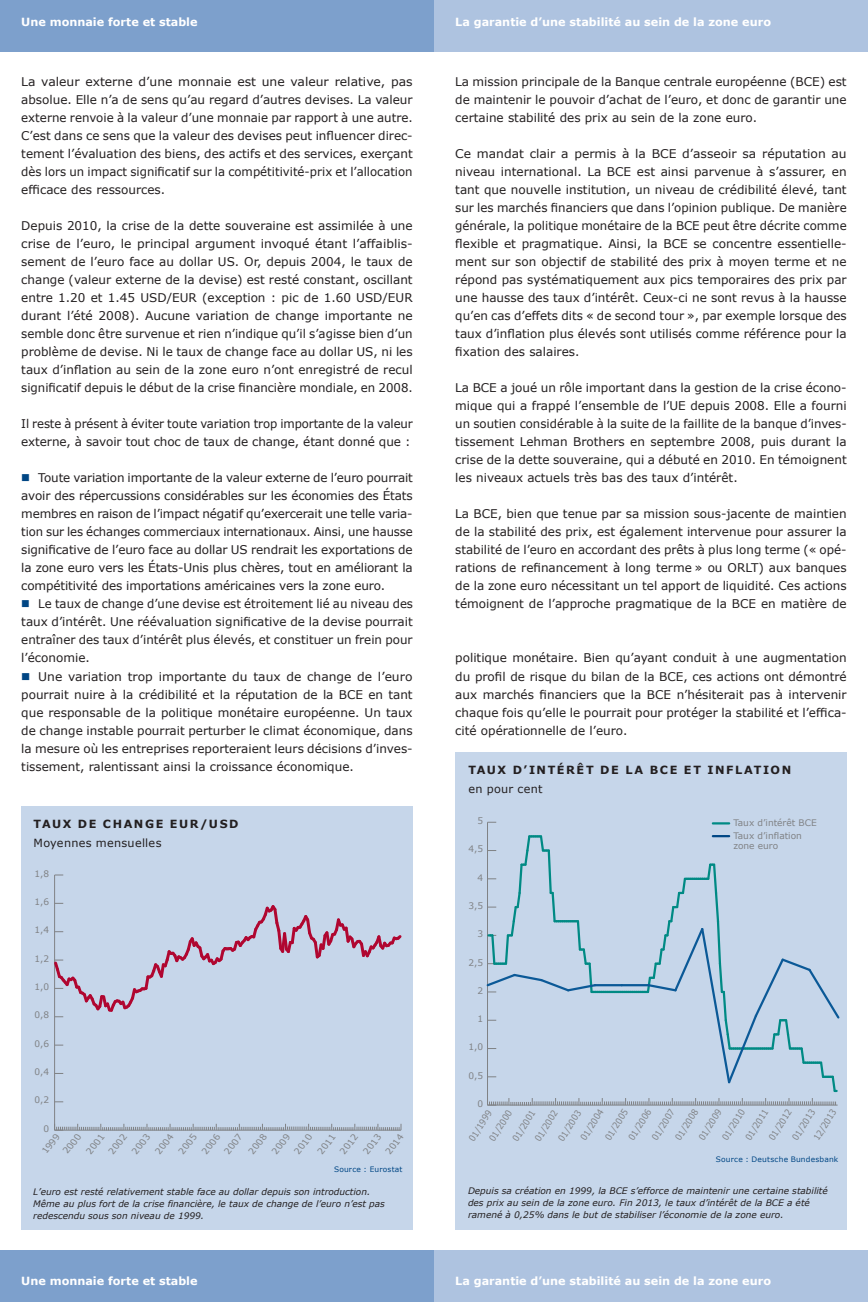
<style>
.page{position:relative;width:868px;height:1302px;background:#fff}
.page>*{position:absolute;margin:0;border:0;box-sizing:border-box;transform-origin:0 0}
.t1{font:12px/18px "Verdana";color:#231f20;text-align:justify}
.t2{font:700 11.25px "Verdana";color:#fff}
.t3{font:700 11.25px "Verdana";letter-spacing:.14em;color:#231f20}
.t4{font:11.25px "Verdana";letter-spacing:.025em;color:#231f20}
.t5{font:italic 9px/12px "Verdana";color:#231f20}
.t6{font:9px/16.5px "Verdana";color:#808285}
.t7{font:9px/17.1px "Verdana";color:#808285;scale:.9 1}
.t8{font:7.5px "Verdana";letter-spacing:.025em;color:#004684}
.s1{color:#004684}
</style>
<div class="page">
<div style="left:0;top:0;width:442px;height:51px;background:#7da0cc"></div>
<div style="left:0;top:1250px;width:442px;height:51px;background:#7da0cc"></div>
<div style="left:21px;top:806px;width:391px;height:423px;background:#c6d6ea"></div>
<hr style="left:54px;top:874px;width:1px;height:255px;background:#808285">
<svg style="left:54px;top:1123px;width:347px;height:7px"></svg>
<svg style="left:54px;top:902px;width:348px;height:115px"></svg>
<div style="left:434px;top:0;width:433px;height:51px;background:#aec3e0"></div>
<div style="left:434px;top:1250px;width:433px;height:51px;background:#aec3e0"></div>
<div style="left:455px;top:752px;width:391px;height:477px;background:#c6d6ea"></div>
<hr style="left:487px;top:822px;width:1px;height:282px;background:#808285">
<svg style="left:486px;top:835px;width:354px;height:270px"></svg>
<svg style="left:712px;top:822px;width:17px;height:2px"></svg>
<hr style="left:712px;top:834px;width:17px;height:3px;background:#004684">
<p class="t2" style="left:21px;top:14px;width:178px">Une monnaie forte et stable</p>
<p class="t2" style="left:455px;top:14px;width:317px">La garantie d’une stabilité au sein de la zone euro</p>
<p class="t1" style="left:21px;top:72px;width:393px">La valeur externe d’une monnaie est une valeur relative, pas absolue. Elle n’a de sens qu’au regard d’autres devises. La valeur externe renvoie à la valeur d’une monnaie par rapport à une autre.<br>C’est dans ce sens que la valeur des devises peut influencer direc&shy;tement l’évaluation des biens, des actifs et des services, exerçant dès lors un impact significatif sur la compétitivité-prix et l’allocation efficace des ressources.</p>
<p class="t1" style="left:21px;top:216px;width:393px">Depuis 2010, la crise de la dette souveraine est assimilée à une crise de l’euro, le principal argument invoqué étant l’affaiblis&shy;sement de l’euro face au dollar US. Or, depuis 2004, le taux de change (valeur externe de la devise) est resté constant, oscillant entre 1.20 et 1.45 USD/EUR (exception : pic de 1.60 USD/EUR durant l’été 2008). Aucune variation de change importante ne semble donc être survenue et rien n’indique qu’il s’agisse bien d’un problème de devise. Ni le taux de change face au dollar US, ni les taux d’inflation au sein de la zone euro n’ont enregistré de recul significatif depuis le début de la crise financière mondiale, en 2008.</p>
<p class="t1" style="left:21px;top:414px;width:393px">Il reste à présent à éviter toute variation trop importante de la valeur externe, à savoir tout choc de taux de change, étant donné que :</p>
<p class="t1" style="left:21px;top:468px;width:393px"><span class="s1">■</span> Toute variation importante de la valeur externe de l’euro pourrait avoir des répercussions considérables sur les économies des États membres en raison de l’impact négatif qu’exercerait une telle varia&shy;tion sur les échanges commerciaux internationaux. Ainsi, une hausse significative de l’euro face au dollar US rendrait les exportations de la zone euro vers les États-Unis plus chères, tout en améliorant la compétitivité des importations américaines vers la zone euro.</p>
<p class="t1" style="left:21px;top:594px;width:393px"><span class="s1">■</span> Le taux de change d’une devise est étroitement lié au niveau des taux d’intérêt. Une réévaluation significative de la devise pourrait entraîner des taux d’intérêt plus élevés, et constituer un frein pour l’économie.</p>
<p class="t1" style="left:21px;top:666px;width:393px"><span class="s1">■</span> Une variation trop importante du taux de change de l’euro pourrait nuire à la crédibilité et la réputation de la BCE en tant que responsable de la politique monétaire européenne. Un taux de change instable pourrait perturber le climat économique, dans la mesure où les entreprises reporteraient leurs décisions d’inves&shy;tissement, ralentissant ainsi la croissance économique.</p>
<p class="t1" style="left:455px;top:72px;width:393px">La mission principale de la Banque centrale européenne (BCE) est de maintenir le pouvoir d’achat de l’euro, et donc de garantir une certaine stabilité des prix au sein de la zone euro.</p>
<p class="t1" style="left:455px;top:144px;width:393px">Ce mandat clair a permis à la BCE d’asseoir sa réputation au niveau international. La BCE est ainsi parvenue à s’assurer, en tant que nouvelle institution, un niveau de crédibilité élevé, tant sur les marchés financiers que dans l’opinion publique. De manière générale, la politique monétaire de la BCE peut être décrite comme flexible et pragmatique. Ainsi, la BCE se concentre essentielle&shy;ment sur son objectif de stabilité des prix à moyen terme et ne répond pas systématiquement aux pics temporaires des prix par une hausse des taux d’intérêt. Ceux-ci ne sont revus à la hausse qu’en cas d’effets dits « de second tour », par exemple lorsque des taux d’inflation plus élevés sont utilisés comme référence pour la fixation des salaires.</p>
<p class="t1" style="left:455px;top:378px;width:393px">La BCE a joué un rôle important dans la gestion de la crise écono&shy;mique qui a frappé l’ensemble de l’UE depuis 2008. Elle a fourni un soutien considérable à la suite de la faillite de la banque d’inves&shy;tissement Lehman Brothers en septembre 2008, puis durant la crise de la dette souveraine, qui a débuté en 2010. En témoignent les niveaux actuels très bas des taux d’intérêt.</p>
<p class="t1" style="left:455px;top:504px;width:393px">La BCE, bien que tenue par sa mission sous-jacente de maintien de la stabilité des prix, est également intervenue pour assurer la stabilité de l’euro en accordant des prêts à plus long terme (« opé&shy;rations de refinancement à long terme » ou ORLT) aux banques de la zone euro nécessitant un tel apport de liquidité. Ces actions témoignent de l’approche pragmatique de la BCE en matière de</p>
<p class="t1" style="left:455px;top:648px;width:393px">politique monétaire. Bien qu’ayant conduit à une augmentation du profil de risque du bilan de la BCE, ces actions ont démontré aux marchés financiers que la BCE n’hésiterait pas à intervenir chaque fois qu’elle le pourrait pour protéger la stabilité et l’effica&shy;cité opérationnelle de l’euro.</p>
<p class="t3" style="left:468px;top:763px;width:324px">TAUX D’INTÉRÊT DE LA BCE ET INFLATION</p>
<p class="t4" style="left:468px;top:781px;width:76px">en pour cent</p>
<p class="t3" style="left:34px;top:817px;width:206px">TAUX DE CHANGE EUR/USD</p>
<p class="t4" style="left:34px;top:835px;width:129px">Moyennes mensuelles</p>
<p class="t6" style="left:477px;top:812px;width:7px">5</p>
<p class="t6" style="left:468px;top:840px;width:16px">4,5</p>
<p class="t6" style="left:733px;top:815px;width:85px;line-height:12.8px">Taux d’intérêt BCE<br>Taux d’inflation</p>
<p class="t6" style="left:733px;top:837px;width:46px">zone euro</p>
<p class="t6" style="left:34px;top:864px;width:16px">1,8</p>
<p class="t6" style="left:477px;top:868px;width:7px">4</p>
<p class="t6" style="left:34px;top:893px;width:16px">1,6</p>
<p class="t6" style="left:468px;top:897px;width:16px">3,5</p>
<p class="t6" style="left:34px;top:921px;width:16px">1,4</p>
<p class="t6" style="left:477px;top:925px;width:7px">3</p>
<p class="t6" style="left:34px;top:949px;width:16px">1,2</p>
<p class="t6" style="left:468px;top:953px;width:16px">2,5</p>
<p class="t6" style="left:34px;top:978px;width:16px">1,0</p>
<p class="t6" style="left:477px;top:981px;width:7px">2</p>
<p class="t6" style="left:34px;top:1006px;width:16px">0,8</p>
<p class="t6" style="left:477px;top:1010px;width:7px">1</p>
<p class="t6" style="left:34px;top:1034px;width:16px">0,6</p>
<p class="t6" style="left:468px;top:1038px;width:16px">1,0</p>
<p class="t6" style="left:34px;top:1063px;width:16px">0,4</p>
<p class="t6" style="left:468px;top:1066px;width:16px">0,5</p>
<p class="t6" style="left:34px;top:1091px;width:16px">0,2</p>
<p class="t6" style="left:43px;top:1119px;width:7px">0</p>
<p class="t6" style="left:46px;top:1136px;width:24px;text-indent:-13px;rotate:-51deg">1999<br>2000</p>
<p class="t6" style="left:82px;top:1146px;width:24px;rotate:-51deg">2001</p>
<p class="t6" style="left:104px;top:1146px;width:24px;rotate:-51deg">2002</p>
<p class="t6" style="left:127px;top:1146px;width:24px;rotate:-51deg">2003</p>
<p class="t6" style="left:151px;top:1146px;width:24px;rotate:-51deg">2004</p>
<p class="t6" style="left:174px;top:1146px;width:24px;rotate:-51deg">2005</p>
<p class="t6" style="left:197px;top:1146px;width:24px;rotate:-51deg">2006</p>
<p class="t6" style="left:220px;top:1146px;width:24px;rotate:-51deg">2007</p>
<p class="t6" style="left:244px;top:1146px;width:24px;rotate:-51deg">2008</p>
<p class="t6" style="left:267px;top:1146px;width:24px;rotate:-51deg">2009</p>
<p class="t6" style="left:289px;top:1146px;width:24px;rotate:-51deg">2010</p>
<p class="t6" style="left:313px;top:1146px;width:24px;rotate:-51deg">2011</p>
<p class="t6" style="left:335px;top:1146px;width:24px;rotate:-51deg">2012</p>
<p class="t6" style="left:358px;top:1146px;width:24px;rotate:-51deg">2013</p>
<p class="t6" style="left:381px;top:1146px;width:24px;rotate:-51deg">2014</p>
<p class="t8" style="left:334px;top:1164px;width:70px">Source : Eurostat</p>
<p class="t5" style="left:33px;top:1185px;width:353px">L’euro est resté relativement stable face au dollar depuis son introduction.<br>Même au plus fort de la crise financière, le taux de change de l’euro n’est pas redescendu sous son niveau de 1999.</p>
<p class="t6" style="left:477px;top:1094px;width:7px">0</p>
<p class="t7" style="left:469px;top:1126px;width:40px;text-indent:-11px;rotate:-58deg">01/1999<br>01/2000</p>
<p class="t7" style="left:513px;top:1124px;width:40px;line-height:18.9px;text-indent:-12px;rotate:-58deg">01/2001<br>01/2002</p>
<p class="t7" style="left:559px;top:1124px;width:40px;line-height:18.3px;text-indent:-13px;rotate:-58deg">01/2003<br>01/2004</p>
<p class="t7" style="left:599px;top:1134px;width:40px;rotate:-58deg">01/2005</p>
<p class="t7" style="left:623px;top:1134px;width:40px;rotate:-58deg">01/2006</p>
<p class="t7" style="left:646px;top:1134px;width:40px;rotate:-58deg">01/2007</p>
<p class="t7" style="left:670px;top:1134px;width:40px;rotate:-58deg">01/2008</p>
<p class="t7" style="left:693px;top:1134px;width:40px;rotate:-58deg">01/2009</p>
<p class="t7" style="left:716px;top:1134px;width:40px;rotate:-58deg">01/2010</p>
<p class="t7" style="left:740px;top:1134px;width:40px;rotate:-58deg">01/2011</p>
<p class="t7" style="left:763px;top:1134px;width:40px;rotate:-58deg">01/2012</p>
<p class="t7" style="left:792px;top:1124px;width:40px;line-height:18px;text-indent:-11px;rotate:-58deg">01/2013<br>12/2013</p>
<p class="t8" style="left:715px;top:1153px;width:124px">Source : Deutsche Bundesbank</p>
<p class="t5" style="left:468px;top:1184px;width:361px">Depuis sa création en 1999, la BCE s’efforce de maintenir une certaine stabilité des prix au sein de la zone euro. Fin 2013, le taux d’intérêt de la BCE a été ramené à 0,25% dans le but de stabiliser l’économie de la zone euro.</p>
<p class="t2" style="left:21px;top:1273px;width:178px">Une monnaie forte et stable</p>
<p class="t2" style="left:455px;top:1273px;width:317px">La garantie d’une stabilité au sein de la zone euro</p>
</div>
